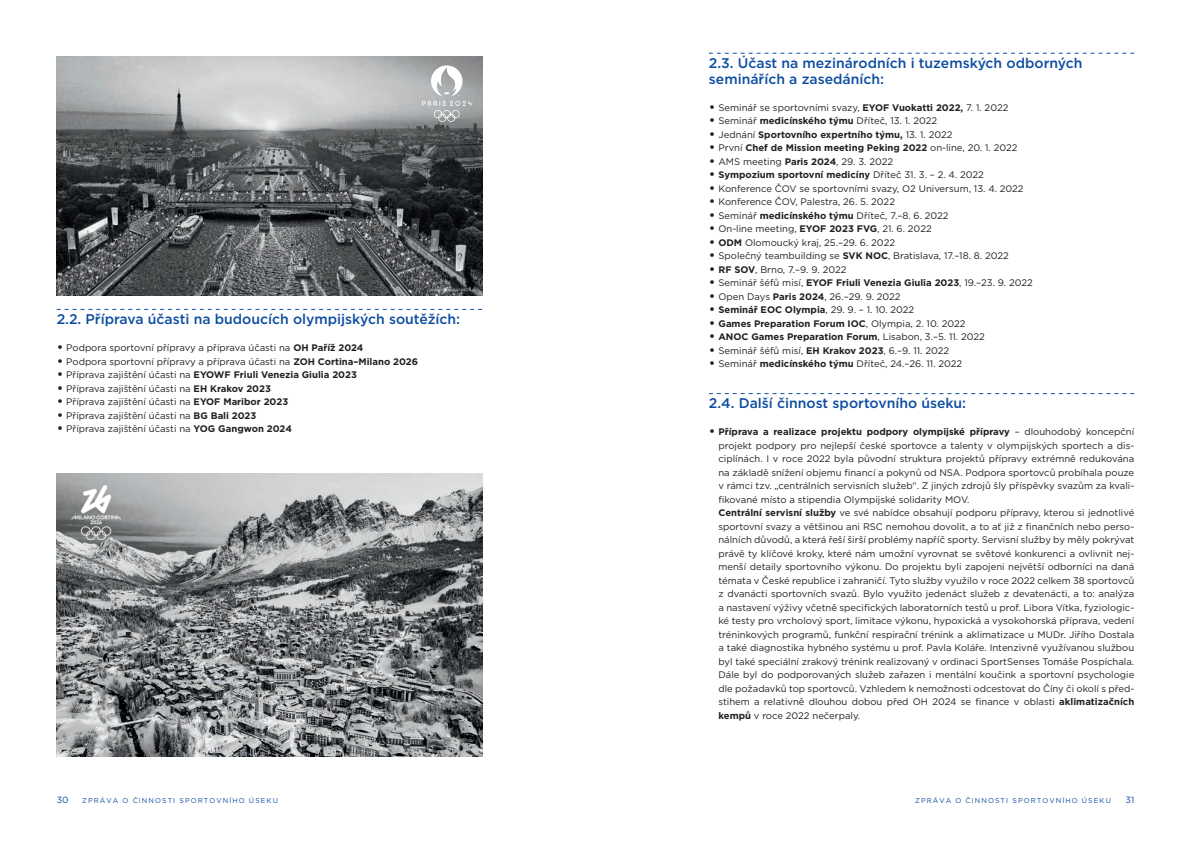
<style>
.page{position:relative;width:1191px;height:842px;background:#fff}
.page>*{position:absolute;margin:0;border:0;box-sizing:border-box;transform-origin:0 0}
._2_Titulek{font:500 14px/16px "Gotham";color:#0d4da1}
.t1{font:9.5px/13.5px "Gotham";color:#231f20;text-align:justify}
.t2{font:700 9.5px "Gotham";color:#231f20}
.t3{font:9px "Gotham";color:#0d4da1}
.t4{font:7px "Gotham";letter-spacing:.15em;color:#0d4da1}
.s1{font-size:14px}
.s2{font-weight:700}
.s3{font-weight:400;font-size:14px}
.s4{font-weight:400}
</style>
<div class="page">
<svg style="left:57px;top:309px;width:425px;height:1px"></svg>
<svg style="left:709px;top:53px;width:425px;height:1px"></svg>
<svg style="left:709px;top:393px;width:425px;height:1px"></svg>
<img style="left:57px;top:57px;width:425px;height:239px">
<img style="left:57px;top:473px;width:425px;height:284px">
<img style="left:72px;top:485px;width:48px;height:55px">
<svg style="left:422px;top:65px;width:49px;height:57px"></svg>
<p class="_2_Titulek" style="left:57px;top:311px;width:405px">2.2. Příprava účasti na budoucích olympijských soutěžích:</p>
<p class="t1" style="left:57px;top:341px;width:308px"><span class="s1">•</span> Podpora sportovní přípravy a příprava účasti na <span class="s2">OH Paříž 2024</span></p>
<p class="t1" style="left:57px;top:354px;width:363px"><span class="s1">•</span> Podpora sportovní přípravy a příprava účasti na <span class="s2">ZOH Cortina–Milano 2026</span></p>
<p class="t2" style="left:57px;top:368px;width:302px"><span class="s3">•</span> <span class="s4">Příprava zajištění účasti na</span> EYOWF Friuli Venezia Giulia 2023</p>
<p class="t1" style="left:57px;top:381px;width:216px"><span class="s1">•</span> Příprava zajištění účasti na <span class="s2">EH Krakov 2023</span></p>
<p class="t1" style="left:57px;top:395px;width:233px"><span class="s1">•</span> Příprava zajištění účasti na <span class="s2">EYOF Maribor 2023</span></p>
<p class="t1" style="left:57px;top:408px;width:201px"><span class="s1">•</span> Příprava zajištění účasti na <span class="s2">BG Bali 2023</span></p>
<p class="t1" style="left:57px;top:422px;width:237px"><span class="s1">•</span> Příprava zajištění účasti na <span class="s2">YOG Gangwon 2024</span></p>
<p class="_2_Titulek" style="left:709px;top:55px;width:375px">2.3. Účast na mezinárodních i tuzemských odborných seminářích a zasedáních:</p>
<p class="t1" style="left:709px;top:101px;width:301px"><span class="s1">•</span> Seminář se sportovními svazy, <span class="s2">EYOF Vuokatti 2022,</span> 7. 1. 2022</p>
<p class="t1" style="left:709px;top:114px;width:230px"><span class="s1">•</span> Seminář <span class="s2">medicínského týmu</span> Dříteč, 13. 1. 2022</p>
<p class="t2" style="left:709px;top:128px;width:245px"><span class="s3">•</span> <span class="s4">Jednání</span> Sportovního expertního týmu, <span class="s4">13. 1. 2022</span></p>
<p class="t2" style="left:709px;top:142px;width:310px"><span class="s3">•</span> <span class="s4">První</span> Chef de Mission meeting Peking 2022 <span class="s4">on-line, 20. 1. 2022</span></p>
<p class="t1" style="left:709px;top:155px;width:186px"><span class="s1">•</span> AMS meeting <span class="s2">Paris 2024</span>, 29. 3. 2022</p>
<p class="t2" style="left:709px;top:169px;width:276px"><span class="s3">•</span> Sympozium sportovní medicíny <span class="s4">Dříteč 31. 3. – 2. 4. 2022</span></p>
<p class="t1" style="left:709px;top:182px;width:316px"><span class="s1">•</span> Konference ČOV se sportovními svazy, O2 Universum, 13. 4. 2022</p>
<p class="t1" style="left:709px;top:195px;width:188px"><span class="s1">•</span> Konference ČOV, Palestra, 26. 5. 2022</p>
<p class="t1" style="left:709px;top:209px;width:241px"><span class="s1">•</span> Seminář <span class="s2">medicínského týmu</span> Dříteč, 7.–8. 6. 2022</p>
<p class="t1" style="left:709px;top:222px;width:224px"><span class="s1">•</span> On-line meeting, <span class="s2">EYOF 2023 FVG</span>, 21. 6. 2022</p>
<p class="t1" style="left:709px;top:236px;width:188px"><span class="s1">•</span> <span class="s2">ODM</span> Olomoucký kraj, 25.–29. 6. 2022</p>
<p class="t1" style="left:709px;top:249px;width:301px"><span class="s1">•</span> Společný teambuilding se <span class="s2">SVK NOC</span>, Bratislava, 17.–18. 8. 2022</p>
<p class="t1" style="left:709px;top:263px;width:139px"><span class="s1">•</span> <span class="s2">RF SOV</span>, Brno, 7.–9. 9. 2022</p>
<p class="t1" style="left:709px;top:276px;width:325px"><span class="s1">•</span> Seminář šéfů misí, <span class="s2">EYOF Friuli Venezia Giulia 2023</span>, 19.–23. 9. 2022</p>
<p class="t1" style="left:709px;top:290px;width:193px"><span class="s1">•</span> Open Days <span class="s2">Paris 2024</span>, 26.–29. 9. 2022</p>
<p class="t2" style="left:709px;top:304px;width:207px"><span class="s3">•</span> Seminář EOC Olympia<span class="s4">, 29. 9. – 1. 10. 2022</span></p>
<p class="t2" style="left:709px;top:317px;width:258px"><span class="s3">•</span> Games Preparation Forum IOC<span class="s4">, Olympia, 2. 10. 2022</span></p>
<p class="t2" style="left:709px;top:331px;width:277px"><span class="s3">•</span> ANOC Games Preparation Forum<span class="s4">, Lisabon, 3.–5. 11. 2022</span></p>
<p class="t1" style="left:709px;top:344px;width:242px"><span class="s1">•</span> Seminář šéfů misí, <span class="s2">EH Krakov 2023</span>, 6.–9. 11. 2022</p>
<p class="t1" style="left:709px;top:357px;width:255px"><span class="s1">•</span> Seminář <span class="s2">medicínského týmu</span> Dříteč, 24.–26. 11. 2022</p>
<p class="_2_Titulek" style="left:709px;top:395px;width:259px">2.4. Další činnost sportovního úseku:</p>
<p class="t1" style="left:718px;top:425px;width:417px;text-indent:-10px"><span class="s1">•</span> <span class="s2">Příprava a realizace projektu podpory olympijské přípravy</span> – dlouhodobý koncepční projekt podpory pro nejlepší české sportovce a talenty v olympijských sportech a dis&shy;ciplínách. I v roce 2022 byla původní struktura projektů přípravy extrémně redukována na základě snížení objemu financí a pokynů od NSA. Podpora sportovců probíhala pouze v rámci tzv. „centrálních servisních služeb“. Z jiných zdrojů šly příspěvky svazům za kvali&shy;fikované místo a stipendia Olympijské solidarity MOV.</p>
<p class="t1" style="left:718px;top:506px;width:417px"><span class="s2">Centrální servisní služby</span> ve své nabídce obsahují podporu přípravy, kterou si jednotlivé sportovní svazy a většinou ani RSC nemohou dovolit, a to ať již z finančních nebo perso&shy;nálních důvodů, a která řeší širší problémy napříč sporty. Servisní služby by měly pokrývat právě ty klíčové kroky, které nám umožní vyrovnat se světové konkurenci a ovlivnit nej&shy;menší detaily sportovního výkonu. Do projektu byli zapojeni největší odborníci na daná témata v České republice i zahraničí. Tyto služby využilo v roce 2022 celkem 38 sportovců z dvanácti sportovních svazů. Bylo využito jedenáct služeb z devatenácti, a to: analýza a nastavení výživy včetně specifických laboratorních testů u prof. Libora Vítka, fyziologic&shy;ké testy pro vrcholový sport, limitace výkonu, hypoxická a vysokohorská příprava, vedení tréninkových programů, funkční respirační trénink a aklimatizace u MUDr. Jiřího Dostala a také diagnostika hybného systému u prof. Pavla Koláře. Intenzivně využívanou službou byl také speciální zrakový trénink realizovaný v ordinaci SportSenses Tomáše Pospíchala.<br>Dále byl do podporovaných služeb zařazen i mentální koučink a sportovní psychologie dle požadavků top sportovců. Vzhledem k nemožnosti odcestovat do Číny či okolí s před&shy;stihem a relativně dlouhou dobou před OH 2024 se finance v oblasti <span class="s2">aklimatizačních kempů</span> v roce 2022 nečerpaly.</p>
<p class="t3" style="left:57px;top:794px;width:13px">30</p>
<p class="t4" style="left:82px;top:796px;width:197px">ZPRÁVA O ČINNOSTI SPORTOVNÍHO ÚSEKU</p>
<p class="t4" style="left:915px;top:796px;width:197px">ZPRÁVA O ČINNOSTI SPORTOVNÍHO ÚSEKU</p>
<p class="t3" style="left:1125px;top:794px;width:10px">31</p>
</div>
